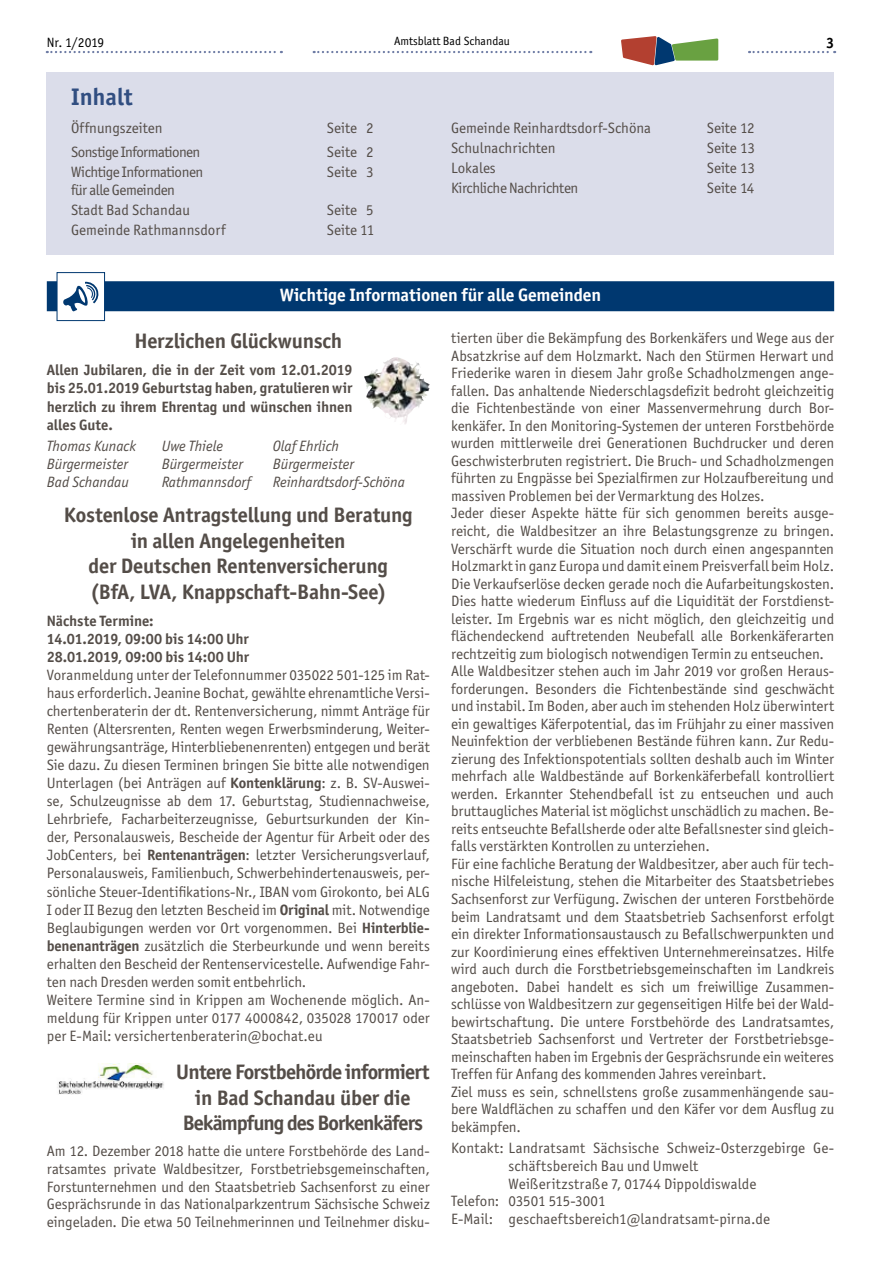
<style>
.page{position:relative;width:881px;height:1263px;background:#fff}
.page>*{position:absolute;margin:0;border:0;box-sizing:border-box;transform-origin:0 0}
.t1{font:700 24px "Officina San ITC";color:#314e81}
.t2{font:700 21px/25.5px "Officina San ITC";letter-spacing:-.01em;color:#544d48;text-align:center}
.t3{font:700 21px/25.5px "Officina San ITC";letter-spacing:-.035em;color:#544d48;text-align:center}
.t4{font:700 18px "Officina San ITC";letter-spacing:-.005em;color:#fff}
.t5{font:15px/17.5px "Officina San ITC";color:#544d48}
.t6{font:700 15px/18.3px "Officina San ITC";color:#544d48;text-align:justify}
.t7{font:italic 15px/18px "Officina San ITC";color:#544d48}
.t8{font:15px/18px "Officina San ITC";letter-spacing:-.03em;color:#544d48}
.t9{font:15px "Officina San ITC";letter-spacing:-.04em;color:#544d48}
.t10{font:15px "Officina San ITC";letter-spacing:-.025em;color:#544d48}
.t11{font:700 15px "Officina San ITC";color:#000}
.t12{font:13.5px "Officina San ITC";letter-spacing:-.01em;color:#000}
.t13{font:12px "Officina San ITC";color:#000}
.s1{font-weight:700}
</style>
<div class="page">
<svg style="left:313px;top:51px;width:278px;height:2px"></svg>
<svg style="left:47px;top:51px;width:235px;height:2px"></svg>
<svg style="left:748px;top:51px;width:86px;height:2px"></svg>
<svg style="left:621px;top:36px;width:97px;height:29px"></svg>
<div style="left:47px;top:72px;width:786px;height:183px;background:#dbddea"></div>
<div style="left:47px;top:281px;width:786px;height:30px;background:#003870"></div>
<div style="left:57px;top:272px;width:48px;height:49px;background:#fff;border:1px solid #003870"></div>
<svg style="left:63px;top:281px;width:35px;height:31px"></svg>
<img style="left:364px;top:357px;width:31px;height:32px">
<img style="left:57px;top:1063px;width:107px;height:31px">
<p class="t12" style="left:47px;top:34px;width:59px">Nr. 1/2019</p>
<p class="t13" style="left:394px;top:34px;width:117px">Amtsblatt Bad Schandau</p>
<p class="t11" style="left:825px;top:34px;width:10px">3</p>
<h1 class="t1" style="left:71px;top:82px;width:63px">Inhalt</h1>
<p class="t5" style="left:71px;top:119px;width:93px">Öffnungszeiten</p>
<p class="t5" style="left:327px;top:119px;width:48px">Seite 2</p>
<p class="t9" style="left:71px;top:143px;width:131px">Sonstige Informationen</p>
<p class="t5" style="left:327px;top:143px;width:48px">Seite 2</p>
<p class="t8" style="left:71px;top:163px;width:133px">Wichtige Informationen für alle Gemeinden</p>
<p class="t5" style="left:327px;top:163px;width:48px">Seite 3</p>
<p class="t5" style="left:71px;top:201px;width:120px">Stadt Bad Schandau</p>
<p class="t5" style="left:327px;top:201px;width:48px">Seite 5</p>
<p class="t5" style="left:71px;top:221px;width:156px">Gemeinde Rathmannsdorf</p>
<p class="t5" style="left:327px;top:221px;width:49px">Seite 11</p>
<p class="t5" style="left:451px;top:119px;width:201px">Gemeinde Reinhardtsdorf-Schöna</p>
<p class="t5" style="left:706px;top:119px;width:49px">Seite 12</p>
<p class="t5" style="left:451px;top:139px;width:106px">Schulnachrichten</p>
<p class="t5" style="left:706px;top:139px;width:49px">Seite 13</p>
<p class="t5" style="left:451px;top:159px;width:46px">Lokales</p>
<p class="t5" style="left:706px;top:159px;width:49px">Seite 13</p>
<p class="t10" style="left:451px;top:180px;width:129px">Kirchliche Nachrichten</p>
<p class="t5" style="left:706px;top:179px;width:49px">Seite 14</p>
<p class="t4" style="left:280px;top:283px;width:322px">Wichtige Informationen für alle Gemeinden</p>
<h2 class="t2" style="left:134px;top:328px;width:209px">Herzlichen Glückwunsch</h2>
<p class="t6" style="left:47px;top:361px;width:307px">Allen Jubilaren, die in der Zeit vom 12.01.2019 bis 25.01.2019 Geburtstag haben, gratulieren wir herzlich zu ihrem Ehrentag und wünschen ihnen alles Gute.</p>
<p class="t7" style="left:47px;top:437px;width:90px">Thomas Kunack<br>Bürgermeister<br>Bad Schandau</p>
<p class="t7" style="left:162px;top:437px;width:91px">Uwe Thiele<br>Bürgermeister<br>Rathmannsdorf</p>
<p class="t7" style="left:273px;top:437px;width:133px">Olaf Ehrlich<br>Bürgermeister<br>Reinhardtsdorf-Schöna</p>
<h2 class="t2" style="left:64px;top:502px;width:350px">Kostenlose Antragstellung und Beratung in allen Angelegenheiten<br>der Deutschen Rentenversicherung (BfA, LVA, Knappschaft-Bahn-See)</h2>
<p class="t6" style="left:47px;top:611px;width:204px;text-align:left">Nächste Termine:<br>14.01.2019, 09:00 bis 14:00 Uhr<br>28.01.2019, 09:00 bis 14:00 Uhr</p>
<p class="t5" style="left:47px;top:666px;width:384px;line-height:18px">Voranmeldung unter der Telefonnummer 035022 501-125 im Rat&shy;haus erforderlich. Jeanine Bochat, gewählte ehrenamtliche Versi&shy;chertenberaterin der dt. Rentenversicherung, nimmt Anträge für Renten (Altersrenten, Renten wegen Erwerbsminderung, Weiter&shy;gewährungsanträge, Hinterbliebenenrenten) entgegen und berät Sie dazu. Zu diesen Terminen bringen Sie bitte alle notwendigen Unterlagen (bei Anträgen auf <span class="s1">Kontenklärung</span>: z. B. SV-Auswei&shy;se, Schulzeugnisse ab dem 17. Geburtstag, Studiennachweise, Lehrbriefe, Facharbeiterzeugnisse, Geburtsurkunden der Kin&shy;der, Personalausweis, Bescheide der Agentur für Arbeit oder des JobCenters, bei <span class="s1">Rentenanträgen</span>: letzter Versicherungsverlauf, Personalausweis, Familienbuch, Schwerbehindertenausweis, per&shy;sönliche Steuer-Identifikations-Nr., IBAN vom Girokonto, bei ALG I oder II Bezug den letzten Bescheid im <span class="s1">Original</span> mit. Notwendige Beglaubigungen werden vor Ort vorgenommen. Bei <span class="s1">Hinterblie&shy;benenanträgen</span> zusätzlich die Sterbeurkunde und wenn bereits erhalten den Bescheid der Rentenservicestelle. Aufwendige Fahr&shy;ten nach Dresden werden somit entbehrlich.<br>Weitere Termine sind in Krippen am Wochenende möglich. An&shy;meldung für Krippen unter 0177 4000842, 035028 170017 oder per E-Mail: versichertenberaterin@bochat.eu</p>
<h2 class="t3" style="left:176px;top:1059px;width:255px">Untere Forstbehörde informiert in Bad Schandau über die<br>Bekämpfung des Borkenkäfers</h2>
<p class="t5" style="left:47px;top:1142px;width:384px;text-align:justify">Am 12. Dezember 2018 hatte die untere Forstbehörde des Land&shy;ratsamtes private Waldbesitzer, Forstbetriebsgemeinschaften, Forstunternehmen und den Staatsbetrieb Sachsenforst zu einer Gesprächsrunde in das Nationalparkzentrum Sächsische Schweiz eingeladen. Die etwa 50 Teilnehmerinnen und Teilnehmer disku-</p>
<p class="t5" style="left:451px;top:329px;width:384px">tierten über die Bekämpfung des Borkenkäfers und Wege aus der Absatzkrise auf dem Holzmarkt. Nach den Stürmen Herwart und Friederike waren in diesem Jahr große Schadholzmengen ange&shy;fallen. Das anhaltende Niederschlagsdefizit bedroht gleichzeitig die Fichtenbestände von einer Massenvermehrung durch Bor&shy;kenkäfer. In den Monitoring-Systemen der unteren Forstbehörde wurden mittlerweile drei Generationen Buchdrucker und deren Geschwisterbruten registriert. Die Bruch- und Schadholzmengen führten zu Engpässe bei Spezialfirmen zur Holzaufbereitung und massiven Problemen bei der Vermarktung des Holzes.<br>Jeder dieser Aspekte hätte für sich genommen bereits ausge&shy;reicht, die Waldbesitzer an ihre Belastungsgrenze zu bringen.<br>Verschärft wurde die Situation noch durch einen angespannten Holzmarkt in ganz Europa und damit einem Preisverfall beim Holz.<br>Die Verkaufserlöse decken gerade noch die Aufarbeitungskosten.<br>Dies hatte wiederum Einfluss auf die Liquidität der Forstdienst&shy;leister. Im Ergebnis war es nicht möglich, den gleichzeitig und flächendeckend auftretenden Neubefall alle Borkenkäferarten rechtzeitig zum biologisch notwendigen Termin zu entseuchen.<br>Alle Waldbesitzer stehen auch im Jahr 2019 vor großen Heraus&shy;forderungen. Besonders die Fichtenbestände sind geschwächt und instabil. Im Boden, aber auch im stehenden Holz überwintert ein gewaltiges Käferpotential, das im Frühjahr zu einer massiven Neuinfektion der verbliebenen Bestände führen kann. Zur Redu&shy;zierung des Infektionspotentials sollten deshalb auch im Winter mehrfach alle Waldbestände auf Borkenkäferbefall kontrolliert werden. Erkannter Stehendbefall ist zu entseuchen und auch bruttaugliches Material ist möglichst unschädlich zu machen. Be&shy;reits entseuchte Befallsherde oder alte Befallsnester sind gleich&shy;falls verstärkten Kontrollen zu unterziehen.<br>Für eine fachliche Beratung der Waldbesitzer, aber auch für tech&shy;nische Hilfeleistung, stehen die Mitarbeiter des Staatsbetriebes Sachsenforst zur Verfügung. Zwischen der unteren Forstbehörde beim Landratsamt und dem Staatsbetrieb Sachsenforst erfolgt ein direkter Informationsaustausch zu Befallschwerpunkten und zur Koordinierung eines effektiven Unternehmereinsatzes. Hilfe wird auch durch die Forstbetriebsgemeinschaften im Landkreis angeboten. Dabei handelt es sich um freiwillige Zusammen&shy;schlüsse von Waldbesitzern zur gegenseitigen Hilfe bei der Wald&shy;bewirtschaftung. Die untere Forstbehörde des Landratsamtes, Staatsbetrieb Sachsenforst und Vertreter der Forstbetriebsge&shy;meinschaften haben im Ergebnis der Gesprächsrunde ein weiteres Treffen für Anfang des kommenden Jahres vereinbart.<br>Ziel muss es sein, schnellstens große zusammenhängende sau&shy;bere Waldflächen zu schaffen und den Käfer vor dem Ausflug zu bekämpfen.</p>
<p class="t5" style="left:451px;top:1139px;width:384px">Kontakt: Landratsamt Sächsische Schweiz-Osterzgebirge Ge-</p>
<p class="t5" style="left:508px;top:1157px;width:191px">schäftsbereich Bau und Umwelt</p>
<p class="t5" style="left:508px;top:1175px;width:249px">Weißeritzstraße 7, 01744 Dippoldiswalde</p>
<p class="t5" style="left:451px;top:1192px;width:156px">Telefon: 03501 515-3001</p>
<p class="t5" style="left:451px;top:1210px;width:320px">E-Mail: geschaeftsbereich1@landratsamt-pirna.de</p>
</div>
